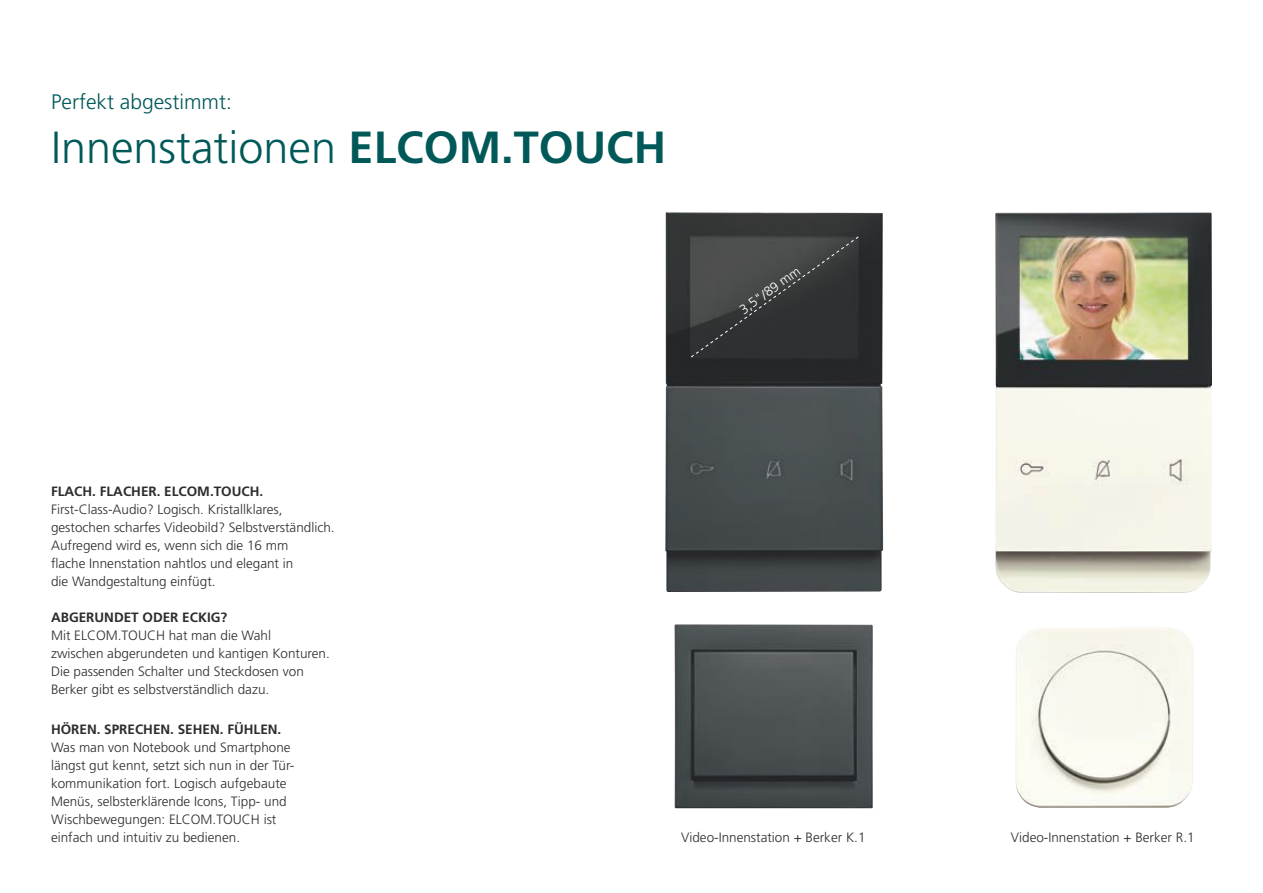
<style>
.page{position:relative;width:1263px;height:893px;background:#fff}
.page>*{position:absolute;margin:0;border:0;box-sizing:border-box;transform-origin:0 0}
.t1{font:300 45px "Frutiger LT Std";color:#005958}
.t2{font:300 21px "Frutiger LT Std";color:#005958}
.t3{font:300 13.5px/18px "Frutiger LT Std";color:#2d2c2e}
.t4{font:700 13.5px "Frutiger LT Std";color:#2d2c2e}
.t5{font:300 13.5px "Frutiger LT Std";color:#fff}
.s1{font-weight:700}
</style>
<div class="page">
<img style="left:1015px;top:627px;width:178px;height:181px">
<img style="left:674px;top:624px;width:199px;height:184px">
<img style="left:995px;top:212px;width:217px;height:381px">
<img style="left:665px;top:212px;width:218px;height:380px">
<svg style="left:690px;top:236px;width:169px;height:122px;background:#3c3d3e"></svg>
<h2 class="t2" style="left:51px;top:90px;width:182px">Perfekt abgestimmt:</h2>
<h1 class="t1" style="left:51px;top:122px;width:617px">Innenstationen <span class="s1">ELCOM.TOUCH</span></h1>
<p class="t5" style="left:736px;top:305px;width:73px;rotate:-36deg">3,5"/89 mm</p>
<p class="t4" style="left:51px;top:484px;width:214px">FLACH. FLACHER. ELCOM.TOUCH.</p>
<p class="t3" style="left:51px;top:501px;width:285px">First-Class-Audio? Logisch. Kristallklares, gestochen scharfes Videobild? Selbstverständlich.<br>Aufregend wird es, wenn sich die 16 mm<br>flache Innenstation nahtlos und elegant in<br>die Wandgestaltung einfügt.</p>
<p class="t4" style="left:51px;top:610px;width:178px">ABGERUNDET ODER ECKIG?</p>
<p class="t3" style="left:51px;top:627px;width:280px">Mit ELCOM.TOUCH hat man die Wahl<br>zwischen abgerundeten und kantigen Konturen.<br>Die passenden Schalter und Steckdosen von Berker gibt es selbstverständlich dazu.</p>
<p class="t4" style="left:51px;top:721px;width:232px">HÖREN. SPRECHEN. SEHEN. FÜHLEN.</p>
<p class="t3" style="left:51px;top:738px;width:245px">Was man von Notebook und Smartphone längst gut kennt, setzt sich nun in der Tür&shy;kommunikation fort. Logisch aufgebaute Menüs, selbsterklärende Icons, Tipp- und Wischbewegungen: ELCOM.TOUCH ist einfach und intuitiv zu bedienen.</p>
<p class="t3" style="left:681px;top:828px;width:186px">Video-Innenstation + Berker K.1</p>
<p class="t3" style="left:1011px;top:828px;width:185px">Video-Innenstation + Berker R.1</p>
</div>
